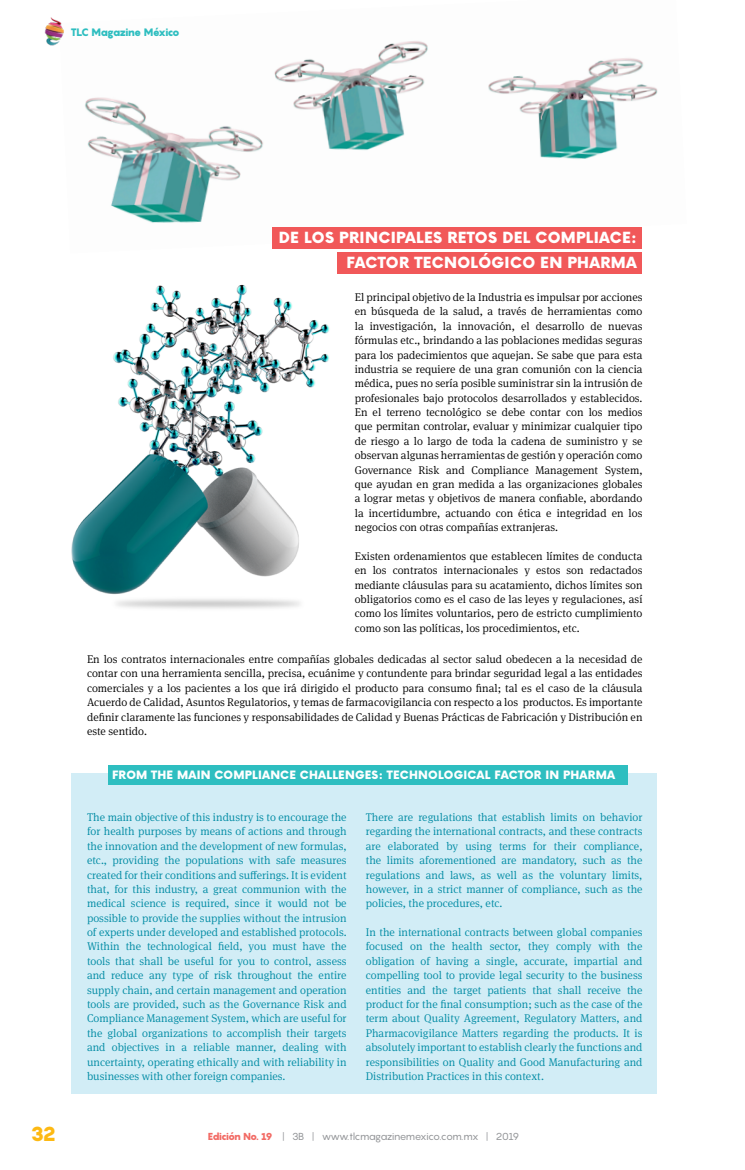
<style>
.page{position:relative;width:745px;height:1170px;background:#fff}
.page>*{position:absolute;margin:0;border:0;box-sizing:border-box;transform-origin:0 0}
.t1{font:900 20px "Pangram";color:#fdb913}
.t2{font:900 15px/25px "Now";letter-spacing:.02em;color:#fff;text-align:right}
.t3{font:300 11.25px/14.4px "Meta Serif Pro";color:#008ba4;text-align:justify}
.t4{font:300 11.25px/14.4px "Meta Serif Pro";color:#000;text-align:justify}
.t5{font:900 11.25px "Now";letter-spacing:.02em;color:#fff}
.t6{font:900 10.62px "Pangram";letter-spacing:-.09em;color:#2ebec0}
.t7{font:10px "Pangram";letter-spacing:-.06em;color:#939598}
.s1{font-weight:900;color:#f26b65}
</style>
<div class="page">
<img style="left:71px;top:284px;width:259px;height:325px">
<img style="left:85px;top:41px;width:573px;height:212px">
<div style="left:272px;top:227px;width:369px;height:21px;background:#f15859"></div>
<div style="left:337px;top:252px;width:304px;height:21px;background:#f15859"></div>
<div style="left:71px;top:773px;width:585px;height:320px;background:#d2edf6"></div>
<div style="left:107px;top:765px;width:520px;height:20px;background:#2ebec0"></div>
<img style="left:44px;top:17px;width:20px;height:29px">
<p class="t6" style="left:70px;top:25px;width:111px">TLC Magazine México</p>
<h2 class="t2" style="left:278px;top:225px;width:359px">DE LOS PRINCIPALES RETOS DEL COMPLIACE:<br>FACTOR TECNOLÓGICO EN PHARMA</h2>
<p class="t4" style="left:354px;top:289px;width:289px">El principal objetivo de la Industria es impulsar por acciones en búsqueda de la salud, a través de herramientas como la investigación, la innovación, el desarrollo de nuevas fórmulas etc., brindando a las poblaciones medidas seguras para los padecimientos que aquejan. Se sabe que para esta industria se requiere de una gran comunión con la ciencia médica, pues no sería posible suministrar sin la intrusión de profesionales bajo protocolos desarrollados y establecidos.<br>En el terreno tecnológico se debe contar con los medios que permitan controlar, evaluar y minimizar cualquier tipo de riesgo a lo largo de toda la cadena de suministro y se observan algunas herramientas de gestión y operación como Governance Risk and Compliance Management System, que ayudan en gran medida a las organizaciones globales a lograr metas y objetivos de manera confiable, abordando la incertidumbre, actuando con ética e integridad en los negocios con otras compañías extranjeras.</p>
<p class="t4" style="left:354px;top:548px;width:289px">Existen ordenamientos que establecen límites de conducta en los contratos internacionales y estos son redactados mediante cláusulas para su acatamiento, dichos límites son obligatorios como es el caso de las leyes y regulaciones, así como los límites voluntarios, pero de estricto cumplimiento como son las políticas, los procedimientos, etc.</p>
<p class="t4" style="left:87px;top:651px;width:556px">En los contratos internacionales entre compañías globales dedicadas al sector salud obedecen a la necesidad de contar con una herramienta sencilla, precisa, ecuánime y contundente para brindar seguridad legal a las entidades comerciales y a los pacientes a los que irá dirigido el producto para consumo final; tal es el caso de la cláusula Acuerdo de Calidad, Asuntos Regulatorios, y temas de farmacovigilancia con respecto a los productos. Es importante definir claramente las funciones y responsabilidades de Calidad y Buenas Prácticas de Fabricación y Distribución en este sentido.</p>
<p class="t5" style="left:112px;top:767px;width:504px">FROM THE MAIN COMPLIANCE CHALLENGES: TECHNOLOGICAL FACTOR IN PHARMA</p>
<p class="t3" style="left:87px;top:809px;width:261px">The main objective of this industry is to encourage the for health purposes by means of actions and through the innovation and the development of new formulas, etc., providing the populations with safe measures created for their conditions and sufferings. It is evident that, for this industry, a great communion with the medical science is required, since it would not be possible to provide the supplies without the intrusion of experts under developed and established protocols.<br>Within the technological field, you must have the tools that shall be useful for you to control, assess and reduce any type of risk throughout the entire supply chain, and certain management and operation tools are provided, such as the Governance Risk and Compliance Management System, which are useful for the global organizations to accomplish their targets and objectives in a reliable manner, dealing with uncertainty, operating ethically and with reliability in businesses with other foreign companies.</p>
<p class="t3" style="left:365px;top:809px;width:278px">There are regulations that establish limits on behavior regarding the international contracts, and these contracts are elaborated by using terms for their compliance, the limits aforementioned are mandatory, such as the regulations and laws, as well as the voluntary limits, however, in a strict manner of compliance, such as the policies, the procedures, etc.</p>
<p class="t3" style="left:365px;top:924px;width:278px">In the international contracts between global companies focused on the health sector, they comply with the obligation of having a single, accurate, impartial and compelling tool to provide legal security to the business entities and the target patients that shall receive the product for the final consumption; such as the case of the term about Quality Agreement, Regulatory Matters, and Pharmacovigilance Matters regarding the products. It is absolutely important to establish clearly the functions and responsibilities on Quality and Good Manufacturing and Distribution Practices in this context.</p>
<h1 class="t1" style="left:30px;top:1119px;width:27px">32</h1>
<p class="t7" style="left:207px;top:1129px;width:313px"><span class="s1">Edición No. 19</span> | 3B | www.tlcmagazinemexico.com.mx | 2019</p>
</div>
